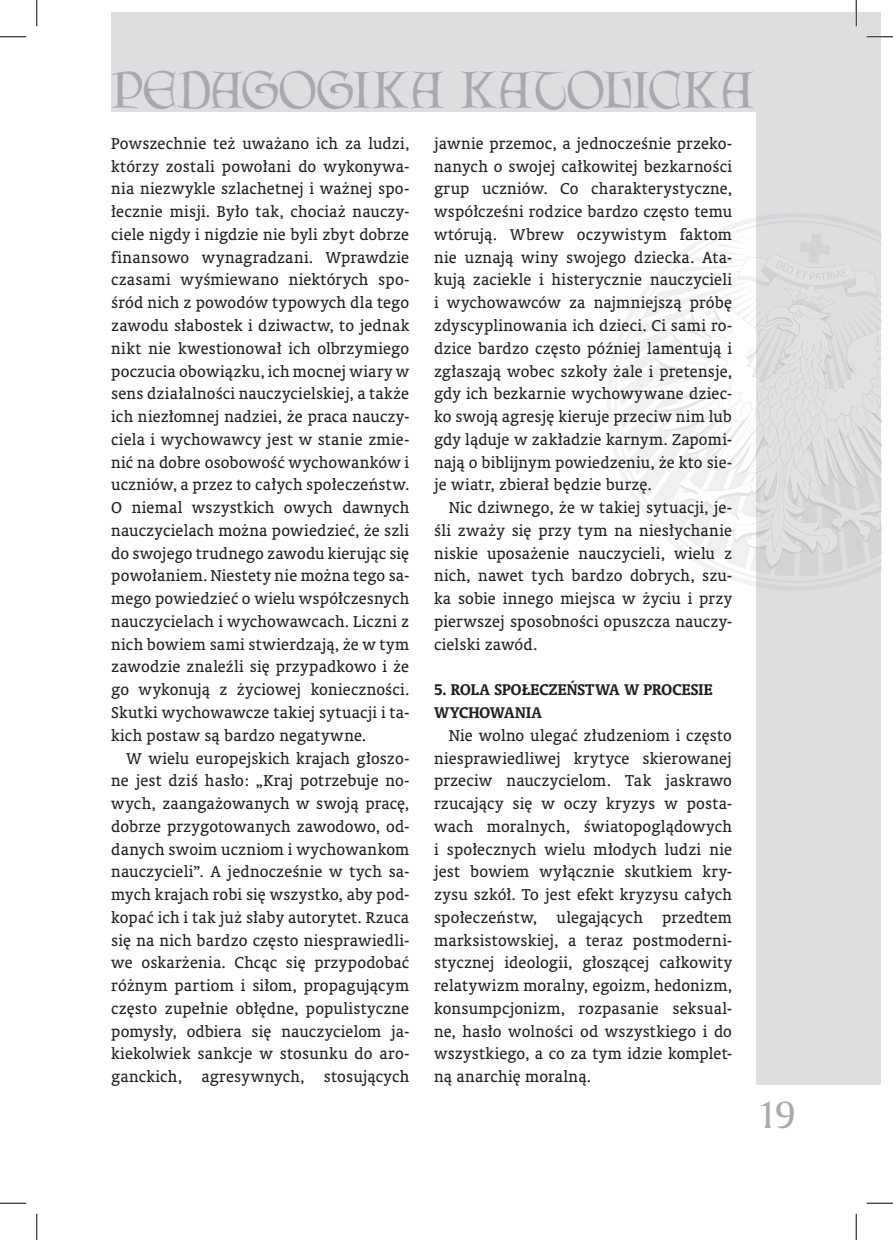
<style>
.page{position:relative;width:893px;height:1240px;background:#fff}
.page>*{position:absolute;margin:0;border:0;box-sizing:border-box;transform-origin:0 0}
.t1{font:46.55px "Lettergical PL";letter-spacing:-.005em;color:#a8a9ad}
.t2{font:36.75px "Amerigo PL";color:#a8a9ad}
.art-TEKST{font:15.75px/22.8px "Oranda PL";letter-spacing:.01em;color:#231f20;text-align:justify}
.art-podtytuł{font:700 15.75px/22.8px "Oranda PL";letter-spacing:.015em;color:#231f20}
</style>
<div class="page">
<div style="left:756px;top:12px;width:124px;height:1071px;background:#dddee0"></div>
<div style="left:111px;top:12px;width:769px;height:99px;background:#dddee0"></div>
<svg style="left:607px;top:217px;width:149px;height:369px"></svg>
<svg style="left:620px;top:233px;width:261px;height:343px"></svg>
<hr style="left:866px;top:36px;width:26px;height:2px;background:#fff">
<hr style="left:854px;top:0;width:2px;height:26px;background:#fff">
<svg style="left:0;top:36px;width:26px;height:1px"></svg>
<svg style="left:866px;top:36px;width:26px;height:1px"></svg>
<svg style="left:0;top:1202px;width:26px;height:1px"></svg>
<svg style="left:866px;top:1202px;width:26px;height:1px"></svg>
<svg style="left:36px;top:0;width:1px;height:26px"></svg>
<svg style="left:36px;top:1213px;width:1px;height:26px"></svg>
<svg style="left:855px;top:0;width:1px;height:26px"></svg>
<svg style="left:855px;top:1213px;width:1px;height:26px"></svg>
<h1 class="t1" style="left:111px;top:61px;width:644px">PEDAGOGIKA KATOLICKA</h1>
<p class="art-TEKST" style="left:111px;top:132px;width:299px">Powszechnie też uważano ich za ludzi, którzy zostali powołani do wykonywa&shy;nia niezwykle szlachetnej i ważnej spo&shy;łecznie misji. Było tak, chociaż nauczy&shy;ciele nigdy i nigdzie nie byli zbyt dobrze finansowo wynagradzani. Wprawdzie czasami wyśmiewano niektórych spo&shy;śród nich z powodów typowych dla tego zawodu słabostek i dziwactw, to jednak nikt nie kwestionował ich olbrzymiego poczucia obowiązku, ich mocnej wiary w sens działalności nauczycielskiej, a także ich niezłomnej nadziei, że praca nauczy&shy;ciela i wychowawcy jest w stanie zmie&shy;nić na dobre osobowość wychowanków i uczniów, a przez to całych społeczeństw.<br>O niemal wszystkich owych dawnych nauczycielach można powiedzieć, że szli do swojego trudnego zawodu kierując się powołaniem. Niestety nie można tego sa&shy;mego powiedzieć o wielu współczesnych nauczycielach i wychowawcach. Liczni z nich bowiem sami stwierdzają, że w tym zawodzie znaleźli się przypadkowo i że go wykonują z życiowej konieczności.<br>Skutki wychowawcze takiej sytuacji i ta&shy;kich postaw są bardzo negatywne.</p>
<p class="art-TEKST" style="left:111px;top:746px;width:299px;text-indent:15px">W wielu europejskich krajach głoszo&shy;ne jest dziś hasło: „Kraj potrzebuje no&shy;wych, zaangażowanych w swoją pracę, dobrze przygotowanych zawodowo, od&shy;danych swoim uczniom i wychowankom nauczycieli”. A jednocześnie w tych sa&shy;mych krajach robi się wszystko, aby pod&shy;kopać ich i tak już słaby autorytet. Rzuca się na nich bardzo często niesprawiedli&shy;we oskarżenia. Chcąc się przypodobać różnym partiom i siłom, propagującym często zupełnie obłędne, populistyczne pomysły, odbiera się nauczycielom ja&shy;kiekolwiek sankcje w stosunku do aro&shy;ganckich, agresywnych, stosujących</p>
<p class="art-TEKST" style="left:434px;top:132px;width:299px">jawnie przemoc, a jednocześnie przeko&shy;nanych o swojej całkowitej bezkarności grup uczniów. Co charakterystyczne, współcześni rodzice bardzo często temu wtórują. Wbrew oczywistym faktom nie uznają winy swojego dziecka. Ata&shy;kują zaciekle i histerycznie nauczycieli i wychowawców za najmniejszą próbę zdyscyplinowania ich dzieci. Ci sami ro&shy;dzice bardzo często później lamentują i zgłaszają wobec szkoły żale i pretensje, gdy ich bezkarnie wychowywane dziec&shy;ko swoją agresję kieruje przeciw nim lub gdy ląduje w zakładzie karnym. Zapomi&shy;nają o biblijnym powiedzeniu, że kto sie&shy;je wiatr, zbierał będzie burzę.</p>
<p class="art-TEKST" style="left:434px;top:496px;width:299px;text-indent:15px">Nic dziwnego, że w takiej sytuacji, je&shy;śli zważy się przy tym na niesłychanie niskie uposażenie nauczycieli, wielu z nich, nawet tych bardzo dobrych, szu&shy;ka sobie innego miejsca w życiu i przy pierwszej sposobności opuszcza nauczy&shy;cielski zawód.</p>
<p class="art-podtytuł" style="left:434px;top:678px;width:280px">5. ROLA SPOŁECZEŃSTWA W PROCESIE<br>WYCHOWANIA</p>
<p class="art-TEKST" style="left:434px;top:723px;width:299px;text-indent:15px">Nie wolno ulegać złudzeniom i często niesprawiedliwej krytyce skierowanej przeciw nauczycielom. Tak jaskrawo rzucający się w oczy kryzys w posta&shy;wach moralnych, światopoglądowych i społecznych wielu młodych ludzi nie jest bowiem wyłącznie skutkiem kry&shy;zysu szkół. To jest efekt kryzysu całych społeczeństw, ulegających przedtem marksistowskiej, a teraz postmoderni&shy;stycznej ideologii, głoszącej całkowity relatywizm moralny, egoizm, hedonizm, konsumpcjonizm, rozpasanie seksual&shy;ne, hasło wolności od wszystkiego i do wszystkiego, a co za tym idzie komplet&shy;ną anarchię moralną.</p>
<h2 class="t2" style="left:756px;top:1089px;width:40px">19</h2>
</div>
